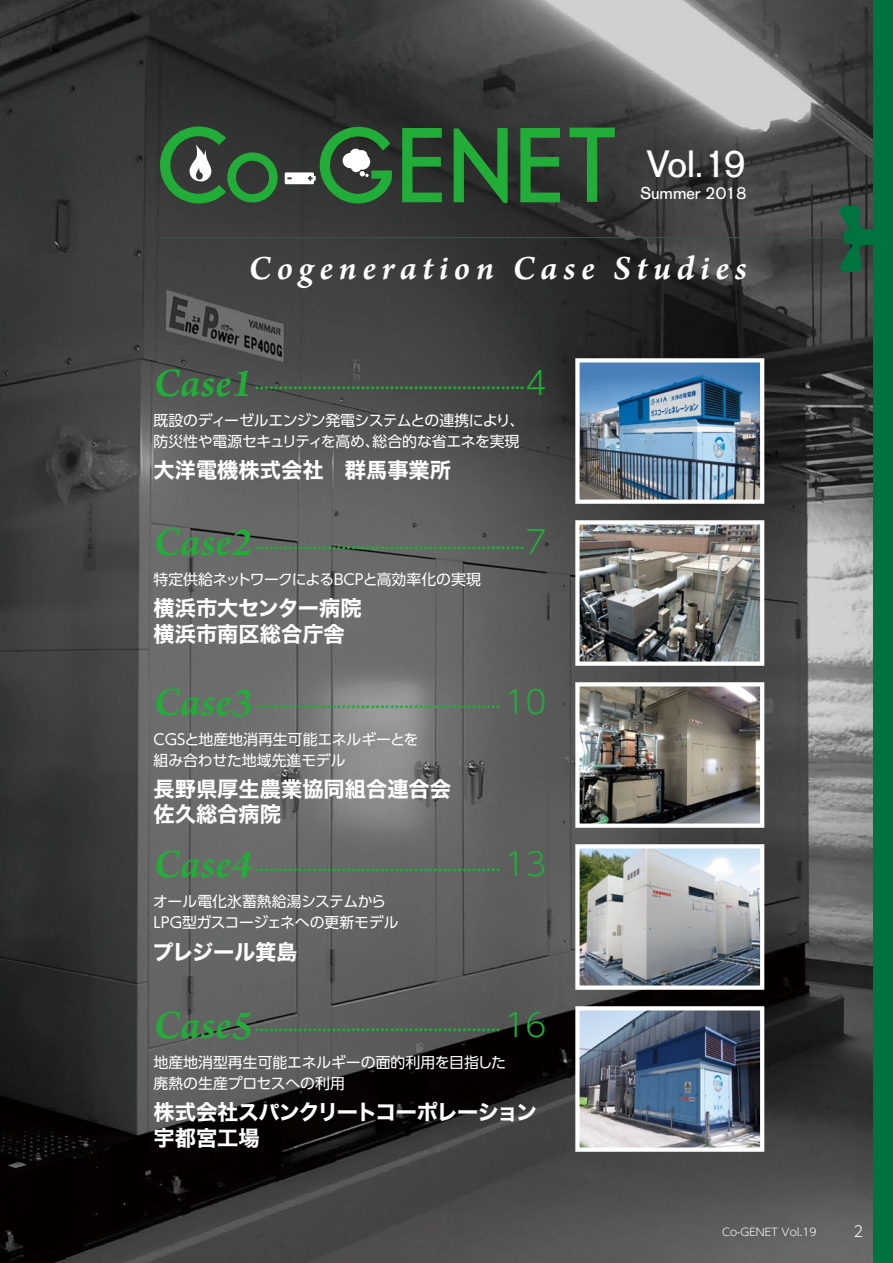
<style>
.page{position:relative;width:893px;height:1263px;background:#fff}
.page>*{position:absolute;margin:0;border:0;box-sizing:border-box;transform-origin:0 0}
.t1{font:37.65px "AG Old Face";color:#fff}
.t2{font:35.7px "Arno Pro Smbd Italic Sm Text";letter-spacing:.16em;color:#fff}
.t3{font:21.3px "Arno Pro Smbd Italic Sm Text";color:#22ac38}
.t4{font:21.3px/25.5px "Hira Kaku Std N W7";color:#fff}
.t5{font:21.3px/25.5px "Hira Kaku Std N W7";letter-spacing:-.04em;color:#fff}
.t6{font:16.95px "AG Old Face";color:#fff}
.t7{font:14.85px/21.3px "UD Shin Go Pr 6 N";letter-spacing:-.015em;color:#fff}
.t8{font:300 14.85px "MO Clear Tone SG";color:#fff}
.t9{font:300 10.65px "UD Shin Go Pr 6 N";color:#fff}
.s1{font-size:42.45px}
.s2{font-family:"UD Shin Go Pr 6 N";font-weight:300;font-size:31.95px}
</style>
<div class="page">
<img style="left:0;top:0;width:874px;height:1263px">
<svg style="left:402px;top:128px;width:40px;height:74px"></svg>
<svg style="left:454px;top:128px;width:54px;height:75px"></svg>
<svg style="left:520px;top:128px;width:40px;height:74px"></svg>
<svg style="left:569px;top:128px;width:46px;height:74px"></svg>
<svg style="left:160px;top:126px;width:118px;height:77px"></svg>
<svg style="left:285px;top:127px;width:107px;height:77px"></svg>
<svg style="left:838px;top:205px;width:36px;height:68px"></svg>
<div style="left:874px;top:0;width:19px;height:1263px;background:#00743f"></div>
<hr style="left:160px;top:237px;width:705px;height:1px;background:#00743f">
<img style="left:580px;top:363px;width:179px;height:136px">
<div style="left:575px;top:358px;width:189px;height:146px;border:4px solid #fff"></div>
<img style="left:580px;top:525px;width:179px;height:136px">
<div style="left:575px;top:520px;width:189px;height:146px;border:4px solid #fff"></div>
<img style="left:580px;top:687px;width:179px;height:136px">
<div style="left:575px;top:682px;width:189px;height:146px;border:4px solid #fff"></div>
<img style="left:580px;top:849px;width:179px;height:136px">
<div style="left:575px;top:844px;width:189px;height:146px;border:4px solid #fff"></div>
<img style="left:580px;top:1011px;width:179px;height:136px">
<div style="left:575px;top:1006px;width:189px;height:146px;border:4px solid #fff"></div>
<h1 class="t1" style="left:647px;top:142px;width:101px">Vol.19</h1>
<p class="t6" style="left:640px;top:184px;width:108px">Summer 2018</p>
<h2 class="t2" style="left:248px;top:246px;width:500px">Cogeneration Case Studies</h2>
<p class="t3" style="left:153px;top:370px;width:395px"><span class="s1">Case1</span>........................................................<span class="s2">4</span></p>
<p class="t7" style="left:153px;top:409px;width:372px">既設のディーゼルエンジン発電システムとの連携により、防災性や電源セキュリティを高め、総合的な省エネを実現</p>
<p class="t4" style="left:153px;top:458px;width:299px">大洋電機株式会社　群馬事業所</p>
<p class="t3" style="left:153px;top:529px;width:395px"><span class="s1">Case2</span>........................................................<span class="s2">7</span></p>
<p class="t7" style="left:153px;top:568px;width:329px">特定供給ネットワークによるBCPと高効率化の実現</p>
<p class="t4" style="left:153px;top:596px;width:210px">横浜市大センター病院横浜市南区総合庁舎</p>
<p class="t3" style="left:153px;top:689px;width:395px"><span class="s1">Case3</span>................................................... <span class="s2">10</span></p>
<p class="t7" style="left:153px;top:728px;width:266px">CGSと地産地消再生可能エネルギーとを組み合わせた地域先進モデル</p>
<p class="t4" style="left:153px;top:777px;width:299px">長野県厚生農業協同組合連合会佐久総合病院</p>
<p class="t3" style="left:153px;top:852px;width:395px"><span class="s1">Case4</span>................................................... <span class="s2">13</span></p>
<p class="t7" style="left:153px;top:890px;width:247px">オール電化氷蓄熱給湯システムから<br>LPG型ガスコージェネへの更新モデル</p>
<p class="t4" style="left:152px;top:940px;width:147px">プレジール箕島</p>
<p class="t3" style="left:153px;top:1012px;width:395px"><span class="s1">Case5</span>................................................... <span class="s2">16</span></p>
<p class="t7" style="left:153px;top:1051px;width:354px">地産地消型再生可能エネルギーの面的利用を目指した廃熱の生産プロセスへの利用</p>
<p class="t5" style="left:153px;top:1100px;width:385px">株式会社スパンクリートコーポレーション宇都宮工場</p>
<p class="t9" style="left:722px;top:1223px;width:96px">Co-GENET Vol.19</p>
<p class="t8" style="left:854px;top:1221px;width:11px">2</p>
</div>
